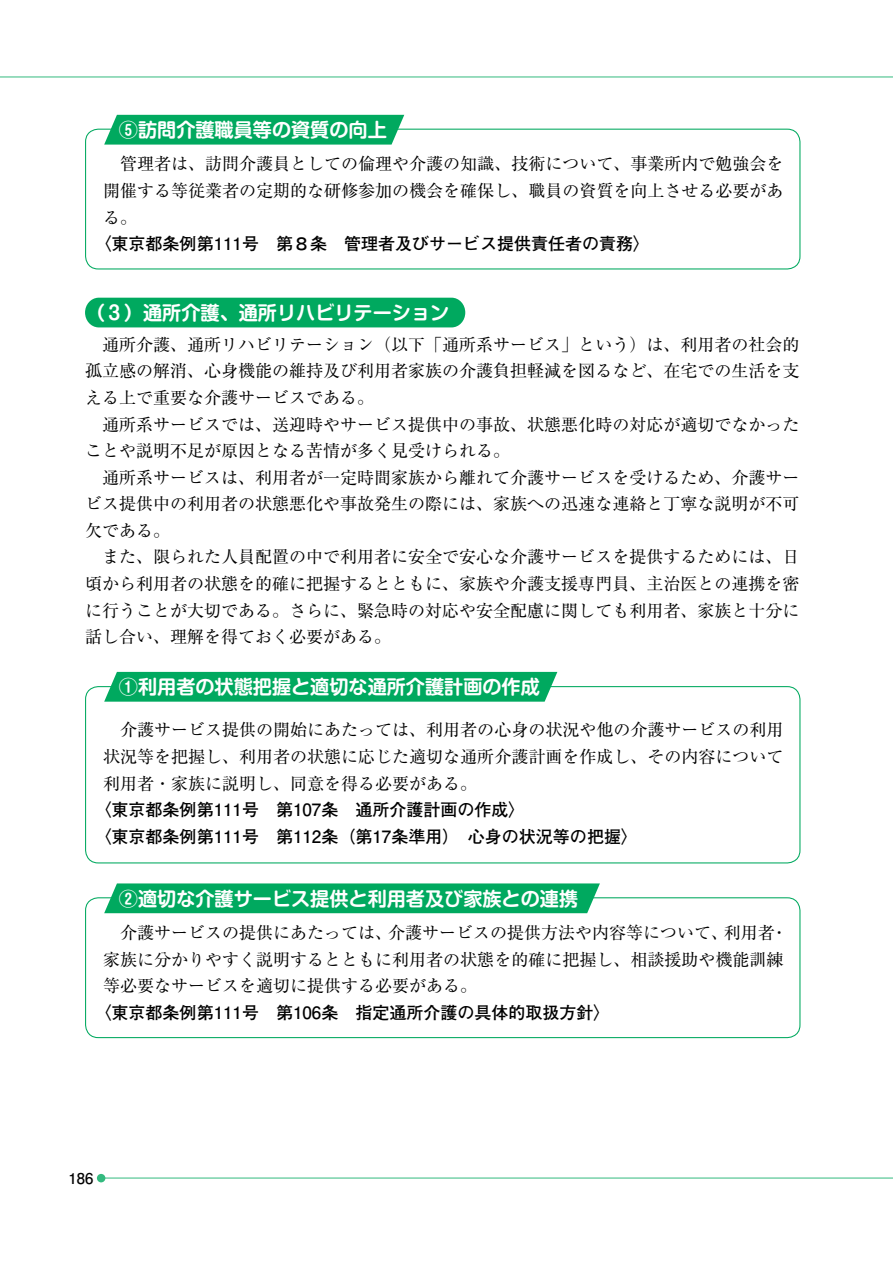
<style>
.page{position:relative;width:893px;height:1263px;background:#fff}
.page>*{position:absolute;margin:0;border:0;box-sizing:border-box;transform-origin:0 0}
.t1{font:700 19.2px "Shin M Go Pro De";color:#fff}
.t2{font:16.95px/26.5px "Ryumin Pro";color:#000;text-align:justify}
.t3{font:700 16.95px/26.5px "Futo Go B101 Pro";color:#000}
.t4{font:700 14.85px "Futo Go B101 Pro";color:#000}
</style>
<div class="page">
<hr style="left:0;top:77px;width:893px;height:1px;background:#33ba7f">
<hr style="left:99px;top:1178px;width:794px;height:1px;background:#33ba7f">
<div style="left:97px;top:1174px;width:8px;height:8px;background:#33ba7f;border-radius:50%"></div>
<div style="left:85px;top:298px;width:380px;height:29px;background:#00a95f"></div>
<div style="left:85px;top:129px;width:715px;height:140px;border:1px solid #00a95f;border-radius:13px"></div>
<svg style="left:104px;top:115px;width:300px;height:30px;background:#0dad67"></svg>
<div style="left:85px;top:686px;width:715px;height:177px;border:1px solid #00a95f;border-radius:13px"></div>
<div style="left:104px;top:672px;width:453px;height:30px;background:#00a95f"></div>
<div style="left:85px;top:897px;width:715px;height:141px;border:1px solid #00a95f;border-radius:13px"></div>
<div style="left:104px;top:883px;width:496px;height:30px;background:#00a95f"></div>
<p class="t1" style="left:119px;top:115px;width:269px">⑤訪問介護職員等の資質の向上</p>
<p class="t2" style="left:103px;top:150px;width:682px;text-indent:17px">管理者は､訪問介護員としての倫理や介護の知識、技術について、事業所内で勉強会を開催する等従業者の定期的な研修参加の機会を確保し、職員の資質を向上させる必要がある。</p>
<p class="t3" style="left:95px;top:228px;width:557px">〈東京都条例第111号　第８条　管理者及びサービス提供責任者の責務〉</p>
<p class="t1" style="left:86px;top:297px;width:365px">（３）通所介護、通所リハビリテーション</p>
<p class="t2" style="left:85px;top:330px;width:716px;text-indent:17px">通所介護、通所リハビリテーション（以下「通所系サービス」という）は､利用者の社会的孤立感の解消､心身機能の維持及び利用者家族の介護負担軽減を図るなど、在宅での生活を支える上で重要な介護サービスである。</p>
<p class="t2" style="left:85px;top:410px;width:716px;text-indent:17px">通所系サービスでは、送迎時やサービス提供中の事故、状態悪化時の対応が適切でなかったことや説明不足が原因となる苦情が多く見受けられる。</p>
<p class="t2" style="left:85px;top:463px;width:716px;text-indent:17px">通所系サービスは､利用者が一定時間家族から離れて介護サービスを受けるため、介護サービス提供中の利用者の状態悪化や事故発生の際には､家族への迅速な連絡と丁寧な説明が不可欠である。</p>
<p class="t2" style="left:85px;top:543px;width:716px;text-indent:17px">また、限られた人員配置の中で利用者に安全で安心な介護サービスを提供するためには、日頃から利用者の状態を的確に把握するとともに、家族や介護支援専門員､主治医との連携を密に行うことが大切である。さらに、緊急時の対応や安全配慮に関しても利用者、家族と十分に話し合い、理解を得ておく必要がある。</p>
<p class="t1" style="left:119px;top:672px;width:422px">①利用者の状態把握と適切な通所介護計画の作成</p>
<p class="t2" style="left:103px;top:716px;width:682px;text-indent:17px">介護サービス提供の開始にあたっては、利用者の心身の状況や他の介護サービスの利用状況等を把握し、利用者の状態に応じた適切な通所介護計画を作成し、その内容について利用者・家族に説明し、同意を得る必要がある。</p>
<p class="t3" style="left:95px;top:794px;width:545px">〈東京都条例第111号　第107条　通所介護計画の作成〉<br>〈東京都条例第111号　第112条（第17条準用）　心身の状況等の把握〉</p>
<p class="t1" style="left:119px;top:883px;width:461px">②適切な介護サービス提供と利用者及び家族との連携</p>
<p class="t2" style="left:103px;top:918px;width:686px;text-align:left;text-indent:17px">介護サービスの提供にあたっては、介護サービスの提供方法や内容等について、利用者・家族に分かりやすく説明するとともに利用者の状態を的確に把握し、相談援助や機能訓練等必要なサービスを適切に提供する必要がある。</p>
<p class="t3" style="left:95px;top:997px;width:517px">〈東京都条例第111号　第106条　指定通所介護の具体的取扱方針〉</p>
<p class="t4" style="left:69px;top:1166px;width:26px">186</p>
</div>
